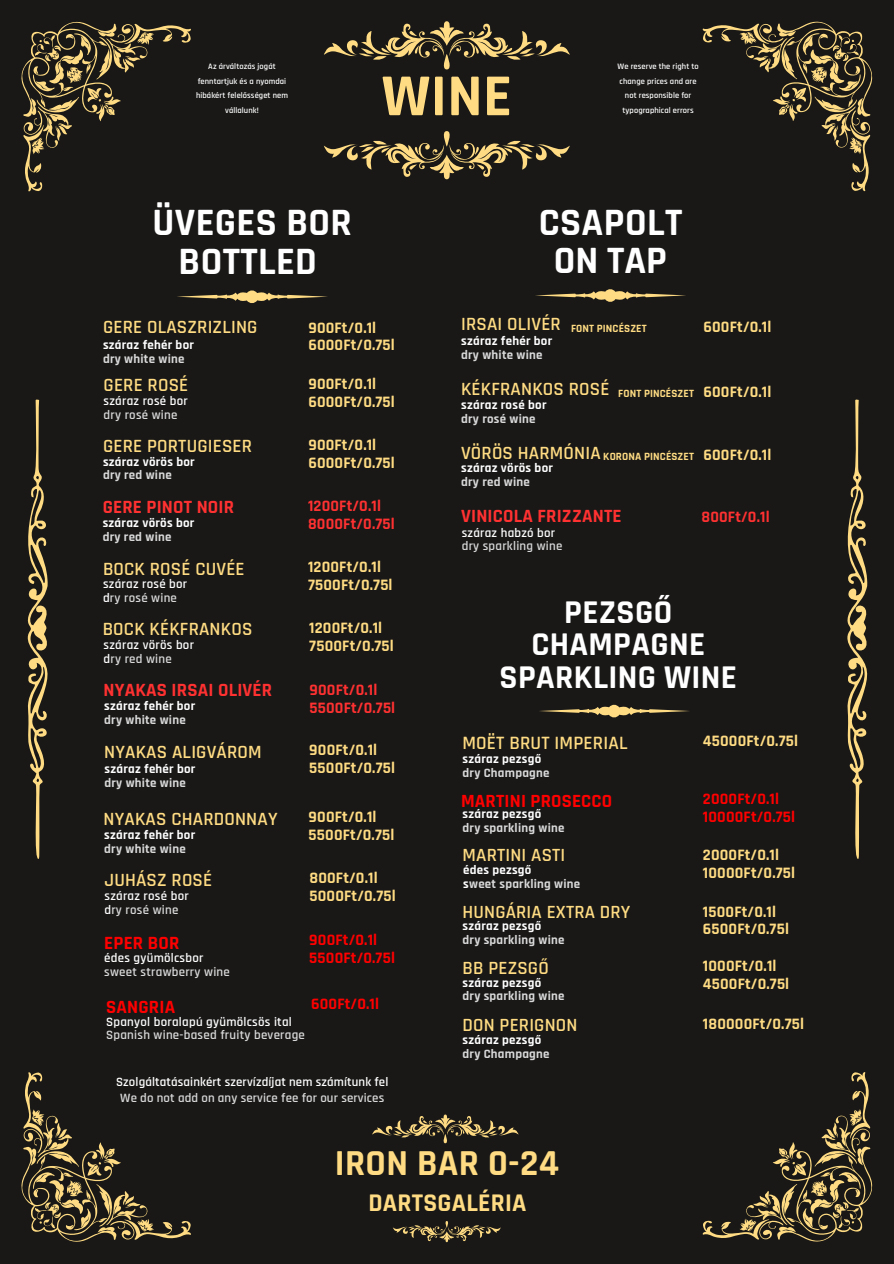
<style>
.page{position:relative;width:894px;height:1264px;background:#fff}
.page>*{position:absolute;margin:0;border:0;box-sizing:border-box;transform-origin:0 0}
.t1{font:700 60px "Rajdhani";color:#ffdc83}
.t2{font:700 39.15px/38.8px "Rajdhani";letter-spacing:.01em;color:#fff;text-align:center}
.t3{font:700 37.05px "Rajdhani";letter-spacing:.01em;color:#ffdc83}
.t4{font:700 33.6px/32.7px "Rajdhani";letter-spacing:.01em;color:#fff;text-align:center}
.t5{font:700 25.65px "Rajdhani";letter-spacing:.01em;color:#ffdc83}
.t6{font:600 19.05px "Rajdhani";letter-spacing:.01em;color:#ffdc83}
.t7{font:600 18.9px "Rajdhani";letter-spacing:.01em;color:#ffdc83}
.t8{font:700 18.9px "Rajdhani";letter-spacing:.01em;color:#ff3131}
.t9{font:700 18.9px "Rajdhani";letter-spacing:.01em;color:#f00}
.t10{font:600 18.75px "Rajdhani";letter-spacing:.01em;color:#ffdc83}
.t11{font:700 18.75px "Rajdhani";letter-spacing:.01em;color:#f00}
.t12{font:700 16.05px/17.9px "Rajdhani";letter-spacing:.01em;color:#ffdc83}
.t13{font:700 16.05px/18px "Rajdhani";letter-spacing:.01em;color:#f00}
.t14{font:700 16.05px/17.9px "Rajdhani";letter-spacing:.01em;color:#ff3131}
.t15{font:700 12.9px "Rajdhani";letter-spacing:.02em;color:#fff}
.t16{font:700 12.9px "Rajdhani";letter-spacing:.02em;color:#d9d9d9}
.t17{font:600 12.9px "Rajdhani";letter-spacing:.02em;color:#fff}
.t18{font:600 12.9px "Rajdhani";letter-spacing:.02em;color:#d9d9d9}
.t19{font:700 11.25px "Rajdhani";letter-spacing:.01em;color:#ffdc83}
.t20{font:600 8.4px/14.7px "Rajdhani";letter-spacing:.01em;color:#fff;text-align:center}
.s1{color:#fff}
</style>
<div class="page">
<div style="left:0;top:0;width:893px;height:1263px;background:#191817"></div>
<svg style="left:702px;top:21px;width:170px;height:170px"></svg>
<svg style="left:324px;top:21px;width:245px;height:48px"></svg>
<svg style="left:324px;top:131px;width:245px;height:48px"></svg>
<svg style="left:21px;top:22px;width:170px;height:169px"></svg>
<svg style="left:21px;top:1072px;width:170px;height:169px"></svg>
<svg style="left:539px;top:704px;width:150px;height:14px"></svg>
<svg style="left:535px;top:289px;width:151px;height:13px"></svg>
<svg style="left:847px;top:399px;width:21px;height:460px"></svg>
<svg style="left:702px;top:1072px;width:170px;height:169px"></svg>
<svg style="left:372px;top:1114px;width:146px;height:28px"></svg>
<svg style="left:393px;top:1221px;width:107px;height:21px"></svg>
<svg style="left:27px;top:399px;width:21px;height:460px"></svg>
<svg style="left:177px;top:290px;width:151px;height:13px"></svg>
<h5 class="t20" style="left:196px;top:59px;width:93px">Az árváltozás jogát fenntartjuk és a nyomdai hibákért felelősséget nem vállalunk!</h5>
<p class="t20" style="left:617px;top:59px;width:83px">We reserve the right to change prices and are not responsible for typographical errors</p>
<p class="t1" style="left:381px;top:59px;width:132px">WINE</p>
<p class="t2" style="left:152px;top:204px;width:201px">ÜVEGES BOR<br>BOTTLED</p>
<p class="t7" style="left:103px;top:315px;width:156px">GERE OLASZRIZLING</p>
<p class="t12" style="left:308px;top:319px;width:88px">900Ft/0.1l<br>6000Ft/0.75l</p>
<h6 class="t7" style="left:103px;top:373px;width:86px">GERE ROSÉ</h6>
<h5 class="t12" style="left:308px;top:375px;width:69px">900Ft/0.1l</h5>
<p class="t17" style="left:103px;top:393px;width:86px">száraz rosé bor</p>
<h5 class="t12" style="left:308px;top:393px;width:88px">6000Ft/0.75l</h5>
<p class="t18" style="left:103px;top:407px;width:75px">dry rosé wine</p>
<h6 class="t7" style="left:103px;top:434px;width:150px">GERE PORTUGIESER</h6>
<h5 class="t12" style="left:308px;top:437px;width:69px">900Ft/0.1l</h5>
<p class="t15" style="left:103px;top:453px;width:93px">száraz vörös bor</p>
<h5 class="t12" style="left:308px;top:454px;width:88px">6000Ft/0.75l</h5>
<p class="t16" style="left:103px;top:467px;width:70px">dry red wine</p>
<p class="t15" style="left:103px;top:337px;width:92px">száraz fehér bor</p>
<p class="t16" style="left:103px;top:350px;width:83px">dry white wine</p>
<h3 class="t8" style="left:103px;top:495px;width:133px">GERE PINOT NOIR</h3>
<p class="t14" style="left:308px;top:497px;width:74px">1200Ft/0.1l</p>
<h5 class="t15" style="left:103px;top:515px;width:93px">száraz vörös bor</h5>
<p class="t14" style="left:308px;top:515px;width:88px">8000Ft/0.75l</p>
<p class="t16" style="left:103px;top:528px;width:70px">dry red wine</p>
<p class="t7" style="left:103px;top:557px;width:143px">BOCK ROSÉ CUVÉE</p>
<h5 class="t12" style="left:308px;top:559px;width:74px">1200Ft/0.1l</h5>
<h6 class="t17" style="left:103px;top:576px;width:86px">száraz rosé bor</h6>
<h5 class="t12" style="left:308px;top:576px;width:86px">7500Ft/0.75l</h5>
<p class="t18" style="left:103px;top:590px;width:75px"><span class="s1">d</span>ry rosé wine</p>
<h5 class="t7" style="left:103px;top:617px;width:151px">BOCK KÉKFRANKOS</h5>
<h6 class="t12" style="left:309px;top:619px;width:74px">1200Ft/0.1l</h6>
<p class="t17" style="left:103px;top:637px;width:92px">száraz vörös bor</p>
<h6 class="t12" style="left:309px;top:637px;width:86px">7500Ft/0.75l</h6>
<p class="t18" style="left:103px;top:650px;width:70px"><span class="s1">d</span>ry red wine</p>
<h6 class="t8" style="left:103px;top:678px;width:170px">NYAKAS IRSAI OLIVÉR</h6>
<h5 class="t14" style="left:309px;top:681px;width:87px">900Ft/0.1l<br>5500Ft/0.75l</h5>
<p class="t15" style="left:104px;top:698px;width:92px">száraz fehér bor</p>
<p class="t16" style="left:104px;top:711px;width:83px">dry white wine</p>
<h6 class="t7" style="left:104px;top:740px;width:159px">NYAKAS ALIGVÁROM</h6>
<h5 class="t12" style="left:309px;top:741px;width:69px">900Ft/0.1l</h5>
<p class="t15" style="left:104px;top:761px;width:92px">száraz fehér bor</p>
<h5 class="t12" style="left:309px;top:759px;width:87px">5500Ft/0.75l</h5>
<p class="t16" style="left:104px;top:774px;width:83px">dry white wine</p>
<h5 class="t7" style="left:103px;top:807px;width:175px">NYAKAS CHARDONNAY</h5>
<h6 class="t12" style="left:308px;top:808px;width:69px">900Ft/0.1l</h6>
<p class="t15" style="left:104px;top:827px;width:92px">száraz fehér bor</p>
<h6 class="t12" style="left:308px;top:825px;width:87px">5500Ft/0.75l</h6>
<p class="t16" style="left:104px;top:840px;width:83px">dry white wine</p>
<h5 class="t7" style="left:104px;top:868px;width:109px">JUHÁSZ ROSÉ</h5>
<p class="t12" style="left:309px;top:869px;width:88px">800Ft/0.1l<br>5000Ft/0.75l</p>
<h6 class="t17" style="left:104px;top:888px;width:86px">száraz rosé bor</h6>
<h5 class="t18" style="left:104px;top:902px;width:75px"><span class="s1">d</span>ry rosé wine</h5>
<p class="t9" style="left:104px;top:931px;width:77px">EPER BOR</p>
<p class="t13" style="left:309px;top:931px;width:69px">900Ft/0.1l</p>
<h6 class="t17" style="left:104px;top:949px;width:101px">édes gyümölcsbor</h6>
<p class="t13" style="left:309px;top:949px;width:87px">5500Ft/0.75l</p>
<p class="t18" style="left:104px;top:963px;width:127px">sweet strawberry wine</p>
<p class="t9" style="left:106px;top:995px;width:70px">SANGRIA</p>
<h6 class="t13" style="left:311px;top:995px;width:69px">600Ft/0.1l</h6>
<h5 class="t17" style="left:106px;top:1013px;width:187px">Spanyol boralapú gyümölcsös ital</h5>
<p class="t18" style="left:106px;top:1027px;width:200px">Spanish wine-based fruity beverage</p>
<p class="t17" style="left:116px;top:1074px;width:274px">Szolgáltatásainkért szervízdíjat nem számítunk fel</p>
<h6 class="t18" style="left:120px;top:1089px;width:265px">We do not add on any service fee for our services</h6>
<h6 class="t2" style="left:538px;top:204px;width:145px">CSAPOLT</h6>
<p class="t2" style="left:554px;top:242px;width:115px">ON TAP</p>
<h5 class="t7" style="left:461px;top:313px;width:101px">IRSAI OLIVÉR</h5>
<p class="t19" style="left:571px;top:321px;width:77px">FONT PINCÉSZET</p>
<p class="t12" style="left:703px;top:319px;width:69px">600Ft/0.1l</p>
<p class="t15" style="left:461px;top:333px;width:93px">száraz fehér bor</p>
<h5 class="t16" style="left:461px;top:347px;width:83px">dry white wine</h5>
<h6 class="t7" style="left:461px;top:378px;width:150px">KÉKFRANKOS ROSÉ</h6>
<p class="t12" style="left:703px;top:383px;width:69px">600Ft/0.1l</p>
<p class="t15" style="left:461px;top:397px;width:87px">száraz rosé bor</p>
<h5 class="t16" style="left:461px;top:411px;width:76px">dry rosé wine</h5>
<h6 class="t19" style="left:618px;top:386px;width:77px">FONT PINCÉSZET</h6>
<p class="t7" style="left:461px;top:441px;width:141px">VÖRÖS HARMÓNIA</p>
<h5 class="t12" style="left:703px;top:446px;width:69px">600Ft/0.1l</h5>
<h6 class="t15" style="left:461px;top:460px;width:93px">száraz vörös bor</h6>
<p class="t16" style="left:461px;top:474px;width:70px">dry red wine</p>
<p class="t19" style="left:603px;top:450px;width:92px">KORONA PINCÉSZET</p>
<p class="t8" style="left:461px;top:505px;width:162px">VINICOLA FRIZZANTE</p>
<h5 class="t17" style="left:461px;top:525px;width:95px">száraz habzó bor</h5>
<h6 class="t18" style="left:461px;top:538px;width:102px">dry sparkling wine</h6>
<p class="t14" style="left:701px;top:508px;width:70px">800Ft/0.1l</p>
<p class="t4" style="left:499px;top:596px;width:239px">PEZSGŐ<br>CHAMPAGNE<br>SPARKLING WINE</p>
<p class="t6" style="left:462px;top:731px;width:167px">MOËT BRUT IMPERIAL</p>
<p class="t15" style="left:462px;top:751px;width:80px">száraz pezsgő</p>
<h5 class="t16" style="left:462px;top:765px;width:88px">dry Champagne</h5>
<p class="t11" style="left:461px;top:789px;width:153px">MARTINI PROSECCO</p>
<h1 class="t15" style="left:462px;top:806px;width:80px">száraz pezsgő</h1>
<p class="t16" style="left:462px;top:819px;width:103px">dry sparkling wine</p>
<p class="t10" style="left:462px;top:843px;width:104px">MARTINI ASTI</p>
<p class="t15" style="left:463px;top:862px;width:70px">édes pezsgő</p>
<h2 class="t16" style="left:463px;top:875px;width:118px"><span class="s1">s</span>weet sparkling wine</h2>
<p class="t10" style="left:462px;top:900px;width:169px">HUNGÁRIA EXTRA DRY</p>
<h2 class="t15" style="left:462px;top:917px;width:80px">száraz pezsgő</h2>
<h2 class="t16" style="left:462px;top:931px;width:103px">dry sparkling wine</h2>
<h5 class="t10" style="left:462px;top:956px;width:88px">BB PEZSGŐ</h5>
<h6 class="t15" style="left:462px;top:974px;width:80px">száraz pezsgő</h6>
<p class="t16" style="left:462px;top:988px;width:103px">dry sparkling wine</p>
<p class="t10" style="left:462px;top:1013px;width:116px">DON PERIGNON</p>
<h5 class="t15" style="left:462px;top:1032px;width:80px">száraz pezsgő</h5>
<h6 class="t16" style="left:462px;top:1045px;width:88px">dry Champagne</h6>
<p class="t12" style="left:702px;top:732px;width:97px">45000Ft/0.75l</p>
<h6 class="t13" style="left:702px;top:790px;width:94px">2000Ft/0.1l<br>10000Ft/0.75l</h6>
<p class="t12" style="left:702px;top:846px;width:94px">2000Ft/0.1l<br>10000Ft/0.75l</p>
<p class="t12" style="left:702px;top:903px;width:87px">1500Ft/0.1l<br>6500Ft/0.75l</p>
<p class="t12" style="left:702px;top:957px;width:88px">1000Ft/0.1l<br>4500Ft/0.75l</p>
<p class="t12" style="left:702px;top:1015px;width:103px">180000Ft/0.75l</p>
<h5 class="t3" style="left:334px;top:1140px;width:225px">IRON BAR 0-24</h5>
<h6 class="t5" style="left:368px;top:1187px;width:160px">DARTSGALÉRIA</h6>
</div>
